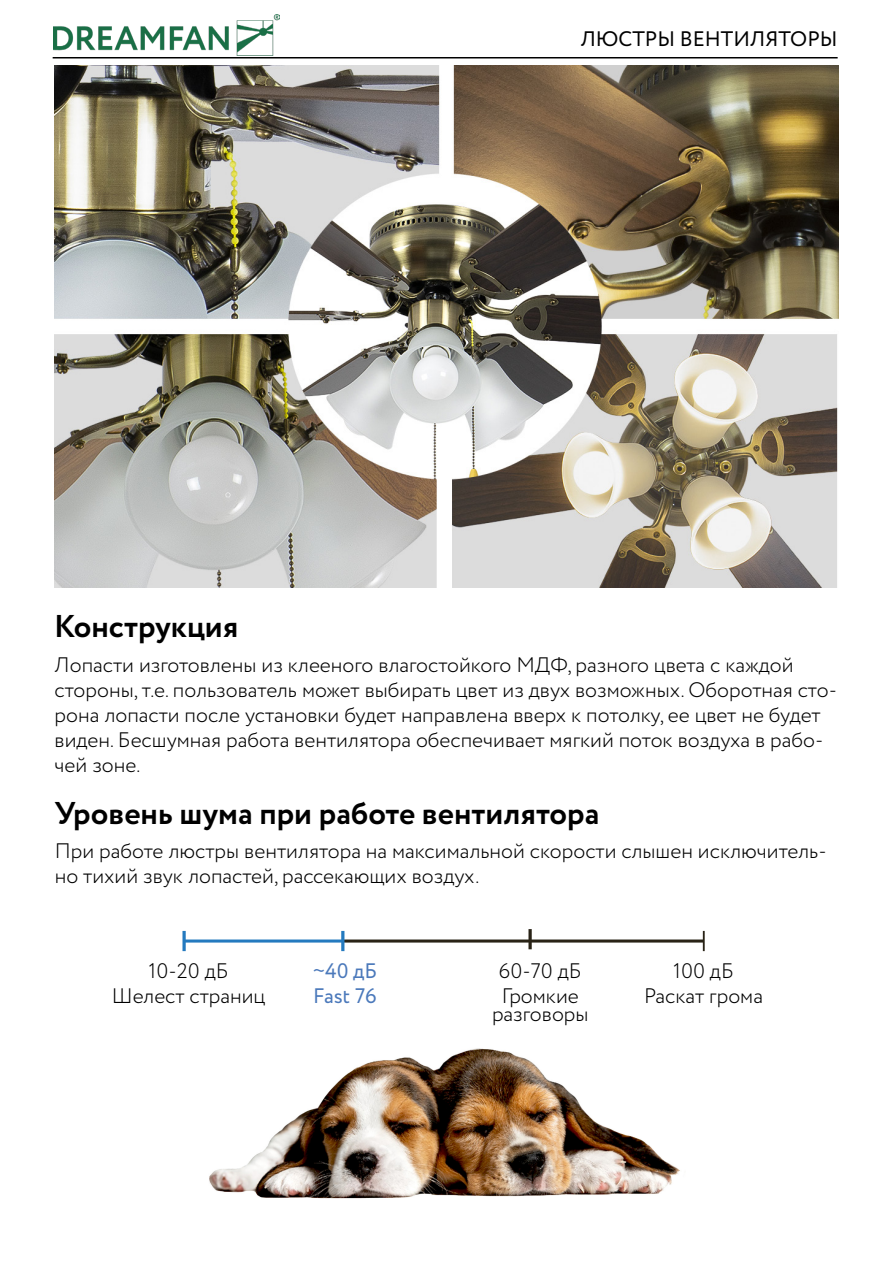
<style>
.page{position:relative;width:893px;height:1263px;background:#fff}
.page>*{position:absolute;margin:0;border:0;box-sizing:border-box;transform-origin:0 0}
.t1{font:700 31.5px "Circe";color:#000}
.t2{font:300 21px/25.2px "Circe";color:#000}
.t3{font:21px "Circe";color:#000}
.t4{font:21px/25.2px "Circe";color:#4b79bb}
</style>
<div class="page">
<img style="left:55px;top:66px;width:783px;height:522px">
<img style="left:182px;top:929px;width:521px;height:23px">
<img style="left:209px;top:1048px;width:471px;height:149px">
<img style="left:54px;top:15px;width:225px;height:41px">
<hr style="left:53px;top:57px;width:785px;height:1px;background:#000">
<h1 class="t1" style="left:54px;top:605px;width:186px">Конструкция</h1>
<p class="t3" style="left:581px;top:25px;width:258px">ЛЮСТРЫ ВЕНТИЛЯТОРЫ</p>
<p class="t2" style="left:55px;top:652px;width:784px">Лопасти изготовлены из клееного влагостойкого МДФ, разного цвета с каждой стороны, т.е. пользователь может выбирать цвет из двух возможных. Оборотная сто&shy;рона лопасти после установки будет направлена вверх к потолку, ее цвет не будет виден. Бесшумная работа вентилятора обеспечивает мягкий поток воздуха в рабо&shy;чей зоне.</p>
<h1 class="t1" style="left:55px;top:792px;width:546px">Уровень шума при работе вентилятора</h1>
<p class="t2" style="left:55px;top:839px;width:773px">При работе люстры вентилятора на максимальной скорости слышен исключитель&shy;но тихий звук лопастей, рассекающих воздух.</p>
<p class="t2" style="left:112px;top:959px;width:155px;text-align:center">10-20 дБ<br>Шелест страниц</p>
<p class="t4" style="left:313px;top:959px;width:66px">~40 дБ<br>Fast 76</p>
<p class="t2" style="left:499px;top:959px;width:84px">60-70 дБ<br>Громкие</p>
<p class="t2" style="left:492px;top:1002px;width:98px">разговоры</p>
<p class="t2" style="left:644px;top:959px;width:120px;text-align:center">100 дБ<br>Раскат грома</p>
</div>
